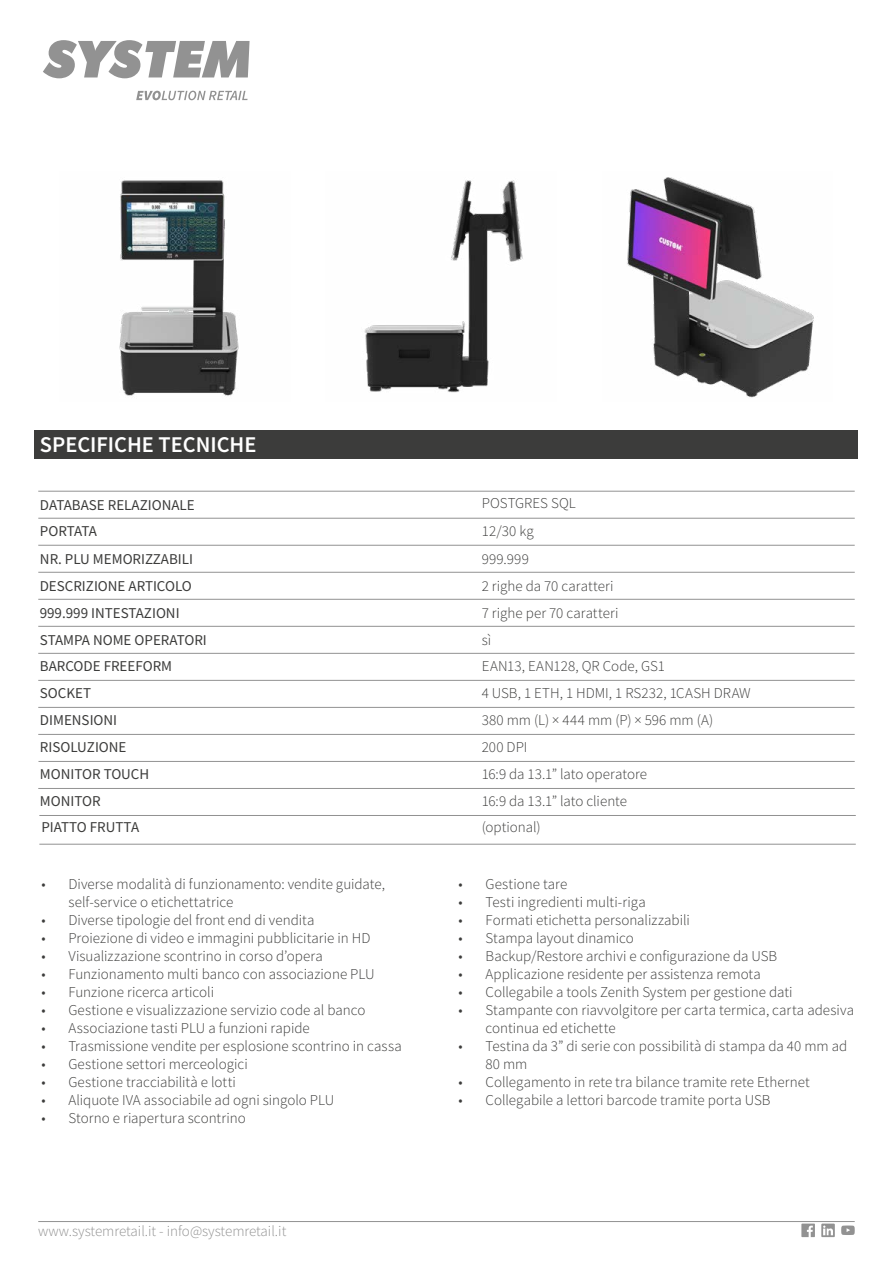
<style>
.page{position:relative;width:893px;height:1263px;background:#fff}
.page>*{position:absolute;margin:0;border:0;box-sizing:border-box;transform-origin:0 0}
.t1{font:600 22.5px "Source Sans Pro";color:#fff}
.t2{font:300 15px/27px "Source Sans Pro";color:#3c3c3b}
.t3{font:15px/26.8px "Source Sans Pro";color:#3c3c3b}
.t4{font:300 15px "Source Sans Pro";color:#929292}
.t5{font:15px "Source Sans Pro";letter-spacing:-.025em;color:#3c3c3b}
</style>
<div class="page">
<svg style="left:43px;top:40px;width:207px;height:38px"></svg>
<svg style="left:136px;top:91px;width:112px;height:9px"></svg>
<hr style="left:39px;top:815px;width:817px;height:1px;background:#929292">
<svg style="left:801px;top:1223px;width:14px;height:14px"></svg>
<svg style="left:821px;top:1223px;width:14px;height:14px"></svg>
<svg style="left:841px;top:1225px;width:14px;height:10px"></svg>
<hr style="left:39px;top:844px;width:817px;height:1px;background:#929292">
<div style="left:35px;top:431px;width:823px;height:28px;background:#3c3c3b"></div>
<hr style="left:38px;top:653px;width:817px;height:1px;background:#929292">
<hr style="left:38px;top:1221px;width:817px;height:1px;background:#929292">
<hr style="left:38px;top:761px;width:817px;height:1px;background:#929292">
<hr style="left:38px;top:680px;width:817px;height:1px;background:#929292">
<hr style="left:38px;top:707px;width:817px;height:1px;background:#929292">
<hr style="left:38px;top:734px;width:817px;height:1px;background:#929292">
<hr style="left:38px;top:788px;width:817px;height:1px;background:#929292">
<hr style="left:38px;top:626px;width:817px;height:1px;background:#929292">
<hr style="left:38px;top:491px;width:817px;height:1px;background:#929292">
<hr style="left:38px;top:599px;width:817px;height:1px;background:#929292">
<hr style="left:38px;top:518px;width:817px;height:1px;background:#929292">
<hr style="left:38px;top:545px;width:817px;height:1px;background:#929292">
<hr style="left:38px;top:572px;width:817px;height:1px;background:#929292">
<img style="left:119px;top:180px;width:120px;height:216px">
<img style="left:627px;top:177px;width:187px;height:221px">
<img style="left:364px;top:180px;width:159px;height:213px">
<h1 class="t1" style="left:40px;top:430px;width:218px">SPECIFICHE TECNICHE</h1>
<p class="t3" style="left:40px;top:492px;width:156px">DATABASE RELAZIONALE</p>
<p class="t2" style="left:482px;top:490px;width:96px">POSTGRES SQL</p>
<p class="t5" style="left:40px;top:521px;width:59px">PORTATA</p>
<p class="t2" style="left:482px;top:517px;width:54px">12/30 kg</p>
<p class="t3" style="left:40px;top:545px;width:155px">NR. PLU MEMORIZZABILI</p>
<p class="t2" style="left:482px;top:545px;width:49px">999.999</p>
<p class="t3" style="left:40px;top:572px;width:154px">DESCRIZIONE ARTICOLO</p>
<p class="t3" style="left:40px;top:600px;width:169px">999.999 INTESTAZIONI<br>STAMPA NOME OPERATORI</p>
<p class="t2" style="left:482px;top:572px;width:133px">2 righe da 70 caratteri</p>
<p class="t2" style="left:482px;top:600px;width:138px">7 righe per 70 caratteri sì</p>
<p class="t2" style="left:482px;top:652px;width:271px">EAN13, EAN128, QR Code, GS1<br>4 USB, 1 ETH, 1 HDMI, 1 RS232, 1CASH DRAW<br>380 mm (L) × 444 mm (P) × 596 mm (A)<br>200 DPI<br>16:9 da 13.1” lato operatore</p>
<p class="t2" style="left:482px;top:814px;width:61px">(optional)</p>
<p class="t3" style="left:40px;top:652px;width:134px">BARCODE FREEFORM</p>
<p class="t3" style="left:40px;top:679px;width:79px;line-height:27.6px">SOCKET<br>DIMENSIONI</p>
<p class="t3" style="left:40px;top:734px;width:111px">RISOLUZIONE<br>MONITOR TOUCH</p>
<p class="t3" style="left:40px;top:787px;width:62px">MONITOR</p>
<p class="t2" style="left:482px;top:787px;width:147px">16:9 da 13.1” lato cliente</p>
<p class="t3" style="left:41px;top:814px;width:99px">PIATTO FRUTTA</p>
<p class="t2" style="left:68px;top:875px;width:318px;line-height:18px;text-indent:-27px">• Diverse modalità di funzionamento: vendite guidate, self-service o etichettatrice</p>
<p class="t2" style="left:41px;top:907px;width:275px">• Diverse tipologie del front end di vendita</p>
<p class="t2" style="left:41px;top:925px;width:330px">• Proiezione di video e immagini pubblicitarie in HD</p>
<p class="t2" style="left:41px;top:943px;width:283px">• Visualizzazione scontrino in corso d’opera</p>
<p class="t2" style="left:41px;top:961px;width:335px">• Funzionamento multi banco con associazione PLU</p>
<p class="t2" style="left:41px;top:979px;width:174px">• Funzione ricerca articoli</p>
<p class="t2" style="left:41px;top:997px;width:326px">• Gestione e visualizzazione servizio code al banco</p>
<p class="t2" style="left:41px;top:1015px;width:270px">• Associazione tasti PLU a funzioni rapide</p>
<p class="t2" style="left:41px;top:1033px;width:362px">• Trasmissione vendite per esplosione scontrino in cassa</p>
<p class="t2" style="left:41px;top:1051px;width:208px">• Gestione settori merceologici</p>
<p class="t2" style="left:41px;top:1069px;width:196px">• Gestione tracciabilità e lotti</p>
<p class="t2" style="left:41px;top:1087px;width:294px">• Aliquote IVA associabile ad ogni singolo PLU</p>
<p class="t2" style="left:41px;top:1105px;width:206px">• Storno e riapertura scontrino</p>
<p class="t4" style="left:38px;top:1222px;width:250px">www.systemretail.it - info@systemretail.it</p>
<p class="t2" style="left:458px;top:871px;width:110px">• Gestione tare</p>
<p class="t2" style="left:458px;top:889px;width:189px">• Testi ingredienti multi-riga</p>
<p class="t2" style="left:458px;top:907px;width:233px">• Formati etichetta personalizzabili</p>
<p class="t2" style="left:458px;top:925px;width:177px">• Stampa layout dinamico</p>
<p class="t2" style="left:458px;top:943px;width:320px">• Backup/Restore archivi e configurazione da USB</p>
<p class="t2" style="left:458px;top:961px;width:304px">• Applicazione residente per assistenza remota</p>
<p class="t2" style="left:458px;top:979px;width:336px">• Collegabile a tools Zenith System per gestione dati</p>
<p class="t2" style="left:485px;top:1001px;width:370px;line-height:18px;text-indent:-27px">• Stampante con riavvolgitore per carta termica, carta adesiva continua ed etichette</p>
<p class="t2" style="left:485px;top:1037px;width:363px;line-height:18px;text-indent:-27px">• Testina da 3” di serie con possibilità di stampa da 40 mm ad<br>80 mm</p>
<p class="t2" style="left:458px;top:1069px;width:353px">• Collegamento in rete tra bilance tramite rete Ethernet</p>
<p class="t2" style="left:458px;top:1087px;width:313px">• Collegabile a lettori barcode tramite porta USB</p>
</div>
